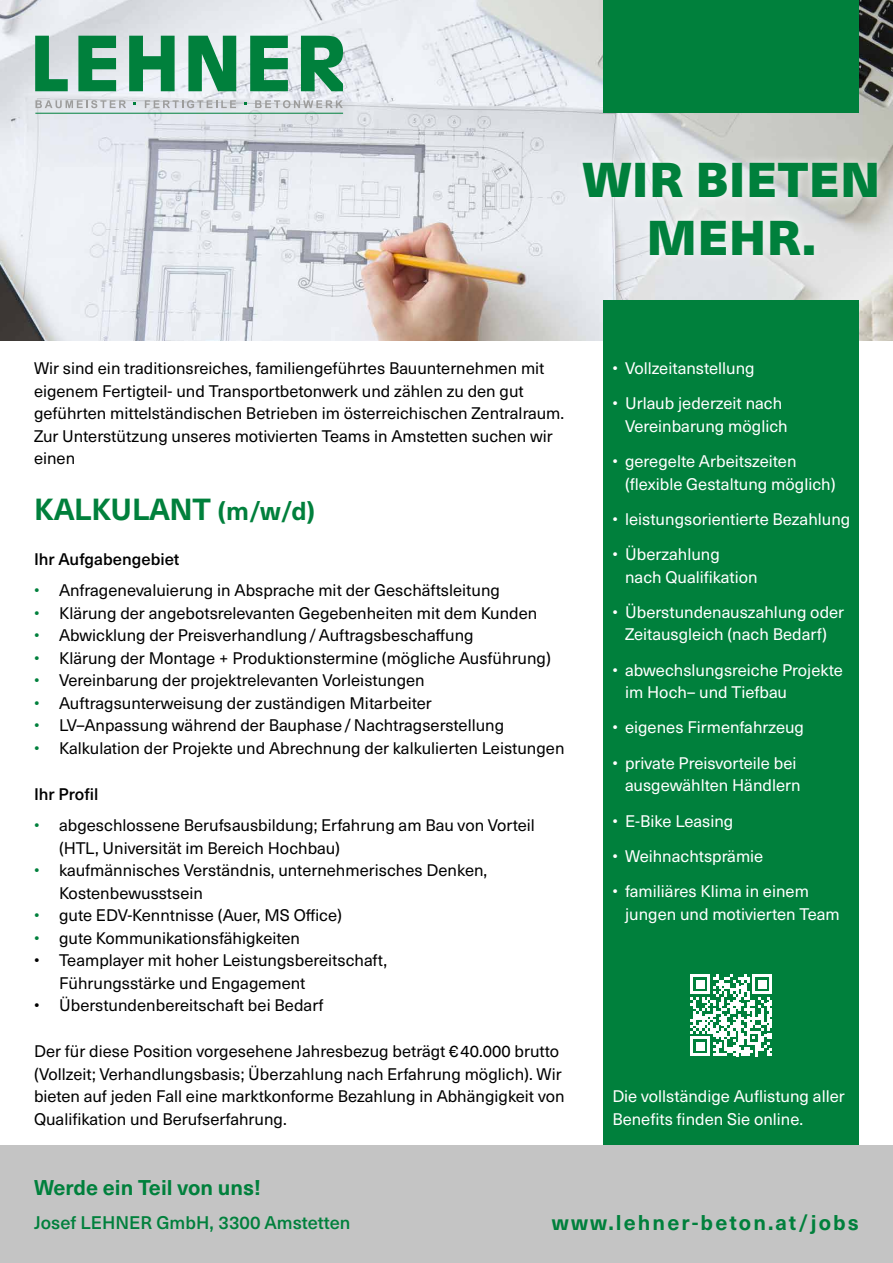
<style>
.page{position:relative;width:893px;height:1263px;background:#fff}
.page>*{position:absolute;margin:0;border:0;box-sizing:border-box;transform-origin:0 0}
.t1{font:900 48px/57.6px "Neue Haas Unica W1 G";letter-spacing:.02em;color:#00803c;text-align:center}
.t2{font:700 30px "Neue Haas Unica W1 G";letter-spacing:-.005em;color:#00803c}
.t3{font:700 21px "Neue Haas Unica W1 G";letter-spacing:.09em;color:#00803c}
.t4{font:700 21px "Neue Haas Unica W1 G";color:#00803c}
.t5{font:500 18px "Neue Haas Unica W1 G";color:#00803c}
.t6{font:16.5px/22.5px "Neue Haas Unica W1 G";color:#000}
.t7{font:16.5px/22.5px "Neue Haas Unica W1 G";color:#fff}
.t8{font:500 16.5px "Neue Haas Unica W1 G";color:#000}
.s1{font-size:25.5px}
.s2{color:#00803c}
</style>
<div class="page">
<img style="left:0;top:0;width:893px;height:340px">
<div style="left:0;top:1145px;width:893px;height:118px;background:#c4c4c4"></div>
<svg style="left:35px;top:36px;width:33px;height:55px"></svg>
<svg style="left:78px;top:36px;width:38px;height:55px"></svg>
<svg style="left:129px;top:36px;width:46px;height:55px"></svg>
<svg style="left:188px;top:36px;width:48px;height:55px"></svg>
<svg style="left:250px;top:36px;width:38px;height:55px"></svg>
<svg style="left:301px;top:36px;width:42px;height:55px"></svg>
<svg style="left:35px;top:100px;width:91px;height:8px"></svg>
<svg style="left:145px;top:100px;width:91px;height:8px"></svg>
<svg style="left:255px;top:100px;width:88px;height:8px"></svg>
<hr style="left:35px;top:113px;width:308px;height:1px;background:#00803c">
<div style="left:604px;top:0;width:255px;height:113px;background:#00803c"></div>
<div style="left:604px;top:301px;width:255px;height:844px;background:#00803c"></div>
<svg style="left:691px;top:974px;width:81px;height:82px"></svg>
<div style="left:574px;top:154px;width:312px;height:110px;background:#fff;opacity:.75"></div>
<h1 class="t1" style="left:583px;top:148px;width:299px">WIR BIETEN<br>MEHR.</h1>
<p class="t6" style="left:34px;top:356px;width:532px">Wir sind ein traditionsreiches, familiengeführtes Bauunternehmen mit eigenem Fertigteil- und Transportbetonwerk und zählen zu den gut geführten mittelständischen Betrieben im österreichischen Zentralraum.<br>Zur Unterstützung unseres motivierten Teams in Amstetten suchen wir einen</p>
<h2 class="t2" style="left:34px;top:486px;width:282px">KALKULANT <span class="s1">(m/w/d)</span></h2>
<p class="t8" style="left:34px;top:547px;width:147px">Ihr Aufgabengebiet</p>
<p class="t6" style="left:34px;top:578px;width:467px"><span class="s2">•</span> Anfragenevaluierung in Absprache mit der Geschäftsleitung</p>
<p class="t6" style="left:34px;top:601px;width:505px"><span class="s2">•</span> Klärung der angebotsrelevanten Gegebenheiten mit dem Kunden</p>
<p class="t6" style="left:34px;top:623px;width:441px"><span class="s2">•</span> Abwicklung der Preisverhandlung/Auftragsbeschaffung</p>
<p class="t6" style="left:34px;top:646px;width:518px"><span class="s2">•</span> Klärung der Montage + Produktionstermine (mögliche Ausführung)</p>
<p class="t6" style="left:34px;top:668px;width:392px"><span class="s2">•</span> Vereinbarung der projektrelevanten Vorleistungen</p>
<p class="t6" style="left:34px;top:691px;width:399px"><span class="s2">•</span> Auftragsunterweisung der zuständigen Mitarbeiter</p>
<p class="t6" style="left:34px;top:713px;width:472px"><span class="s2">•</span> LV–Anpassung während der Bauphase/Nachtragserstellung</p>
<p class="t6" style="left:34px;top:736px;width:532px"><span class="s2">•</span> Kalkulation der Projekte und Abrechnung der kalkulierten Leistungen</p>
<p class="t8" style="left:34px;top:782px;width:66px">Ihr Profil</p>
<p class="t6" style="left:59px;top:813px;width:477px;text-indent:-25px"><span class="s2">•</span> abgeschlossene Berufsausbildung; Erfahrung am Bau von Vorteil (HTL, Universität im Bereich Hochbau)</p>
<p class="t6" style="left:59px;top:858px;width:430px;text-indent:-25px"><span class="s2">•</span> kaufmännisches Verständnis, unternehmerisches Denken,<br>Kostenbewusstsein</p>
<p class="t6" style="left:34px;top:903px;width:310px"><span class="s2">•</span> gute EDV-Kenntnisse (Auer, MS Office)</p>
<p class="t6" style="left:34px;top:925px;width:268px"><span class="s2">•</span> gute Kommunikationsfähigkeiten</p>
<p class="t6" style="left:59px;top:948px;width:330px;text-indent:-25px">• Teamplayer mit hoher Leistungsbereitschaft,<br>Führungsstärke und Engagement</p>
<p class="t6" style="left:34px;top:993px;width:291px">• Überstundenbereitschaft bei Bedarf</p>
<p class="t6" style="left:34px;top:1039px;width:532px">Der für diese Position vorgesehene Jahresbezug beträgt €40.000 brutto (Vollzeit; Verhandlungsbasis; Überzahlung nach Erfahrung möglich). Wir bieten auf jeden Fall eine marktkonforme Bezahlung in Abhängigkeit von Qualifikation und Berufserfahrung.</p>
<p class="t4" style="left:34px;top:1172px;width:228px">Werde ein Teil von uns!</p>
<p class="t7" style="left:612px;top:356px;width:144px">• Vollzeitanstellung</p>
<p class="t7" style="left:625px;top:391px;width:164px;text-indent:-13px">• Urlaub jederzeit nach<br>Vereinbarung möglich</p>
<p class="t7" style="left:625px;top:449px;width:212px;text-indent:-13px">• geregelte Arbeitszeiten (flexible Gestaltung möglich)</p>
<p class="t7" style="left:612px;top:507px;width:240px">• leistungsorientierte Bezahlung</p>
<p class="t7" style="left:625px;top:542px;width:134px;text-indent:-13px">• Überzahlung nach Qualifikation</p>
<p class="t7" style="left:612px;top:600px;width:233px;text-align:center">• Überstundenauszahlung oder<br>Zeitausgleich (nach Bedarf)</p>
<p class="t7" style="left:625px;top:658px;width:219px;text-indent:-13px">• abwechslungsreiche Projekte im Hoch– und Tiefbau</p>
<p class="t7" style="left:612px;top:715px;width:193px">• eigenes Firmenfahrzeug</p>
<p class="t7" style="left:612px;top:751px;width:190px;text-align:right">• private Preisvorteile bei ausgewählten Händlern</p>
<p class="t7" style="left:612px;top:808px;width:123px">• E-Bike Leasing</p>
<p class="t7" style="left:612px;top:844px;width:153px">• Weihnachtsprämie</p>
<p class="t7" style="left:625px;top:879px;width:216px;text-indent:-13px">• familiäres Klima in einem jungen und motivierten Team</p>
<p class="t7" style="left:612px;top:1084px;width:234px">Die vollständige Auflistung aller<br>Benefits finden Sie online.</p>
<p class="t5" style="left:34px;top:1209px;width:318px">Josef LEHNER GmbH, 3300 Amstetten</p>
<p class="t3" style="left:552px;top:1206px;width:309px">www.lehner-beton.at/jobs</p>
</div>
